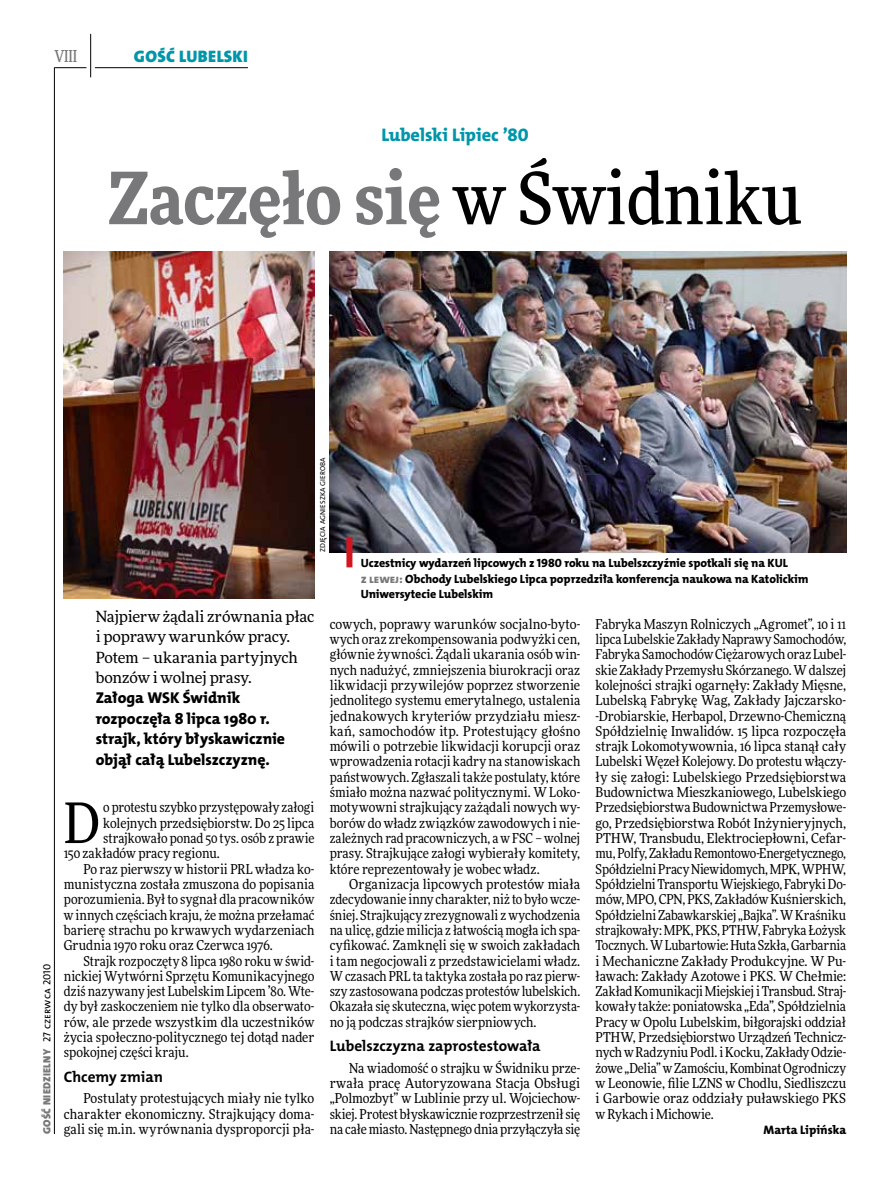
<style>
.page{position:relative;width:893px;height:1191px;background:#fff}
.page>*{position:absolute;margin:0;border:0;box-sizing:border-box;transform-origin:0 0}
.t1{font:900 72px "Freeday Narrow";color:#787779}
.t2{font:55.95px "Freeday Narrow News";color:#000}
.t3{font:18.3px "The Mix HP8 Ex Bld";letter-spacing:-.005em;color:#0096aa}
.t4{font:16.65px "The Mix HP9 Blk";letter-spacing:.02em;color:#0096aa}
.t5{font:500 16.5px "Freeday Narrow";color:#787779;scale:.9 1}
.t6{font:15.75px/20.4px "The Mix HP8 Ex Bld";letter-spacing:-.005em;color:#000}
.t7{font:15.45px/20.4px "Freeday News";letter-spacing:-.01em;color:#000}
.t8{font:15.3px "The Mix HP7 Bld";color:#000}
.t9{font:13.65px/15.3px "Freeday Narrow News";color:#000;text-align:justify}
.t10{font:12.3px "The Mix HP8 Ex Bld";color:#000}
.t11{font:12px/15.3px "The Mix HP8 Ex Bld";letter-spacing:-.005em;color:#000}
.t12{font:10.5px "The Mix HP9 Blk";letter-spacing:.025em;color:#787779}
.t13{font:7.2px "The Mix HP5 Plain";letter-spacing:.015em;color:#000}
.s1{font-weight:500;color:#000}
.s2{color:#787779}
.s3{font-family:"The Mix HP5 Plain";color:#000}
.s4{font-family:"Freeday News"}
</style>
<div class="page">
<hr style="left:54px;top:67px;width:1px;height:1067px;background:#000">
<hr style="left:90px;top:34px;width:1px;height:43px;background:#000">
<hr style="left:54px;top:67px;width:32px;height:1px;background:#000">
<hr style="left:95px;top:67px;width:153px;height:1px;background:#000">
<img style="left:64px;top:252px;width:250px;height:346px">
<img style="left:330px;top:252px;width:516px;height:300px">
<div style="left:346px;top:537px;width:6px;height:30px;background:#d3151f"></div>
<p class="t5" style="left:54px;top:46px;width:27px">VIII</p>
<p class="t4" style="left:134px;top:46px;width:115px">GOŚĆ LUBELSKI</p>
<h3 class="t3" style="left:381px;top:123px;width:149px">Lubelski Lipiec ’80</h3>
<h1 class="t1" style="left:108px;top:151px;width:696px">Zaczęło się <span class="s1">w Świdniku</span></h1>
<p class="t13" style="left:318px;top:552px;width:96px;rotate:-90deg">Zdjęcia Agnieszka Gieroba</p>
<p class="t11" style="left:361px;top:556px;width:449px">Uczestnicy wydarzeń lipcowych z 1980 roku na Lubelszczyźnie spotkali się na KUL<br><span class="s2">z lewej:</span> Obchody Lubelskiego Lipca poprzedziła konferencja naukowa na Katolickim<br>Uniwersytecie Lubelskim</p>
<p class="t12" style="left:40px;top:1134px;width:172px;rotate:-90deg">GOŚĆ NIEDZIELNY <span class="s3">27 czerwca 2010</span></p>
<p class="t7" style="left:96px;top:606px;width:220px">Najpierw żądali zrównania płac i poprawy warunków pracy.<br>Potem – ukarania partyjnych bonzów i wolnej prasy.</p>
<p class="t6" style="left:96px;top:688px;width:191px">Załoga WSK Świdnik rozpoczęła 8 lipca 1980 r. strajk, który błyskawicznie objął całą Lubelszczyznę.</p>
<h2 class="t2" style="left:64px;top:788px;width:38px">D</h2>
<p class="t9" style="left:103px;top:799px;width:213px">o protestu szybko przystępowały załogi</p>
<p class="t9" style="left:103px;top:815px;width:213px">kolejnych przedsiębiorstw. Do 25 lipca</p>
<p class="t9" style="left:103px;top:830px;width:213px">strajkowało ponad 50 tys. osób z prawie</p>
<p class="t9" style="left:64px;top:845px;width:158px">150 zakładów pracy regionu.</p>
<p class="t9" style="left:83px;top:861px;width:233px">Po raz pierwszy w historii PRL władza ko-</p>
<p class="t9" style="left:64px;top:876px;width:252px">munistyczna została zmuszona do popisania</p>
<p class="t9" style="left:64px;top:891px;width:252px">porozumienia. Był to sygnał dla pracowników</p>
<p class="t9" style="left:64px;top:907px;width:252px">w innych częściach kraju, że można przełamać</p>
<p class="t9" style="left:64px;top:922px;width:252px">barierę strachu po krwawych wydarzeniach</p>
<p class="t9" style="left:64px;top:937px;width:210px">Grudnia 1970 roku oraz Czerwca 1976.</p>
<p class="t9" style="left:83px;top:953px;width:233px">Strajk rozpoczęty 8 lipca 1980 roku w świd-</p>
<p class="t9" style="left:64px;top:968px;width:252px">nickiej Wytwórni Sprzętu Komunikacyjnego</p>
<p class="t9" style="left:64px;top:983px;width:252px">dziś nazywany jest Lubelskim Lipcem <span class="s4">’</span>80. Wte-</p>
<p class="t9" style="left:64px;top:998px;width:252px">dy był zaskoczeniem nie tylko dla obserwato-</p>
<p class="t9" style="left:64px;top:1014px;width:252px">rów, ale przede wszystkim dla uczestników</p>
<p class="t9" style="left:64px;top:1029px;width:252px">życia społeczno-politycznego tej dotąd nader</p>
<p class="t9" style="left:64px;top:1044px;width:126px">spokojnej części kraju.</p>
<p class="t8" style="left:64px;top:1066px;width:101px">Chcemy zmian</p>
<p class="t9" style="left:64px;top:1090px;width:252px;text-indent:20px">Postulaty protestujących miały nie tylko charakter ekonomiczny. Strajkujący doma&shy;gali się m.in. wyrównania dysproporcji pła-</p>
<p class="t9" style="left:330px;top:616px;width:252px">cowych, poprawy warunków socjalno-byto&shy;wych oraz zrekompensowania podwyżki cen, głównie żywności. Żądali ukarania osób win&shy;nych nadużyć, zmniejszenia biurokracji oraz likwidacji przywilejów poprzez stworzenie jednolitego systemu emerytalnego, ustalenia jednakowych kryteriów przydziału miesz&shy;kań, samochodów itp. Protestujący głośno mówili o potrzebie likwidacji korupcji oraz wprowadzenia rotacji kadry na stanowiskach państwowych. Zgłaszali także postulaty, które śmiało można nazwać politycznymi. W Loko&shy;motywowni strajkujący zażądali nowych wy&shy;borów do władz związków zawodowych i nie&shy;zależnych rad pracowniczych, a w FSC – wolnej prasy. Strajkujące załogi wybierały komitety, które reprezentowały je wobec władz.</p>
<p class="t9" style="left:330px;top:876px;width:252px;text-indent:20px">Organizacja lipcowych protestów miała zdecydowanie inny charakter, niż to było wcze&shy;śniej. Strajkujący zrezygnowali z wychodzenia na ulicę, gdzie milicja z łatwością mogła ich spa&shy;cyfikować. Zamknęli się w swoich zakładach i tam negocjowali z przedstawicielami władz.<br>W czasach PRL ta taktyka została po raz pierw&shy;szy zastosowana podczas protestów lubelskich.<br>Okazała się skuteczna, więc potem wykorzysta&shy;no ją podczas strajków sierpniowych.</p>
<p class="t8" style="left:330px;top:1036px;width:212px">Lubelszczyzna zaprostestowała</p>
<p class="t9" style="left:330px;top:1060px;width:252px;text-indent:20px">Na wiadomość o strajku w Świdniku prze&shy;rwała pracę Autoryzowana Stacja Obsługi „Polmozbyt” w Lublinie przy ul. Wojciechow&shy;skiej. Protest błyskawicznie rozprzestrzenił się na całe miasto. Następnego dnia przyłączyła się</p>
<p class="t9" style="left:596px;top:616px;width:252px">Fabryka Maszyn Rolniczych „Agromet”, 10 i 11 lipca Lubelskie Zakłady Naprawy Samochodów, Fabryka Samochodów Ciężarowych oraz Lubel&shy;skie Zakłady Przemysłu Skórzanego. W dalszej kolejności strajki ogarnęły: Zakłady Mięsne, Lubelską Fabrykę Wag, Zakłady Jajczarsko--Drobiarskie, Herbapol, Drzewno-Chemiczną Spółdzielnię Inwalidów. 15 lipca rozpoczęła strajk Lokomotywownia, 16 lipca stanął cały Lubelski Węzeł Kolejowy. Do protestu włączy&shy;ły się załogi: Lubelskiego Przedsiębiorstwa Budownictwa Mieszkaniowego, Lubelskiego Przedsiębiorstwa Budownictwa Przemysłowe&shy;go, Przedsiębiorstwa Robót Inżynieryjnych, PTHW, Transbudu, Elektrociepłowni, Cefar&shy;mu, Polfy, Zakładu Remontowo-Energetycznego, Spółdzielni Pracy Niewidomych, MPK, WPHW, Spółdzielni Transportu Wiejskiego, Fabryki Do&shy;mów, MPO, CPN, PKS, Zakładów Kuśnierskich, Spółdzielni Zabawkarskiej „Bajka”. W Kraśniku strajkowały: MPK, PKS, PTHW, Fabryka Łożysk Tocznych. W Lubartowie: Huta Szkła, Garbarnia i Mechaniczne Zakłady Produkcyjne. W Pu&shy;ławach: Zakłady Azotowe i PKS. W Chełmie:<br>Zakład Komunikacji Miejskiej i Transbud. Straj&shy;kowały także: poniatowska „Eda”, Spółdzielnia Pracy w Opolu Lubelskim, biłgorajski oddział PTHW, Przedsiębiorstwo Urządzeń Technicz&shy;nych w Radzyniu Podl. i Kocku, Zakłady Odzie&shy;żowe „Delia” w Zamościu, Kombinat Ogrodniczy w Leonowie, filie LZNS w Chodlu, Siedliszczu i Garbowie oraz oddziały puławskiego PKS w Rykach i Michowie.</p>
<p class="t10" style="left:763px;top:1122px;width:84px">Marta Lipińska</p>
</div>
